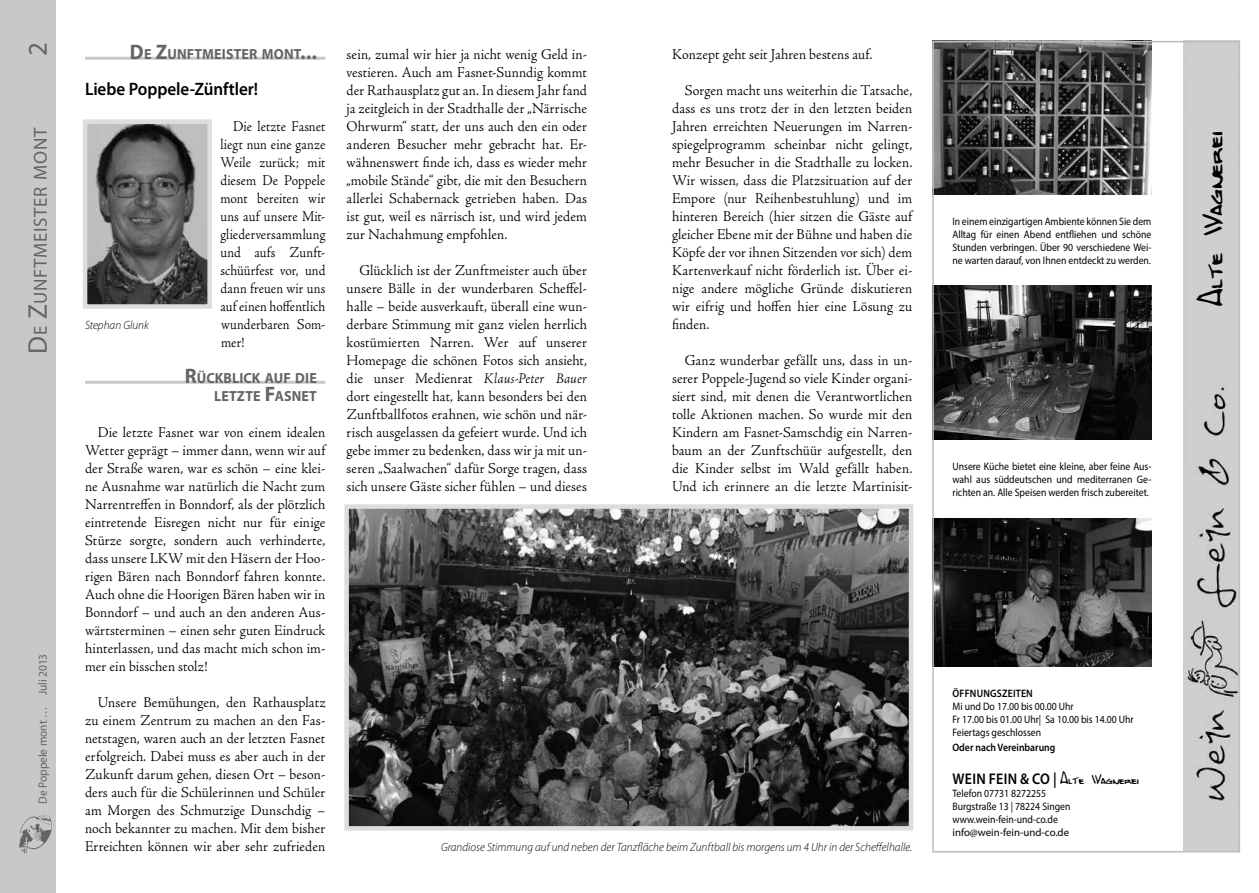
<style>
.page{position:relative;width:1259px;height:893px;background:#fff}
.page>*{position:absolute;margin:0;border:0;box-sizing:border-box;transform-origin:0 0}
.t1{font:30.9px "Bobcat";letter-spacing:-.01em;color:#000}
.t2{font:27px "Myriad Pro";color:#636466}
.t3{font:18.9px "Myriad Pro";letter-spacing:.035em;color:#636466}
.t4{font:600 18px "Myriad Pro";letter-spacing:-.005em;color:#000;scale:.95 1}
.t5{font:600 15.45px "Myriad Pro";letter-spacing:.02em;color:#000;scale:.9 1}
.t6{font:300 15px/18px "Adobe Jenson Pro";letter-spacing:.01em;color:#000;text-align:justify;scale:.95 1}
.t7{font:300 15px/18px "Adobe Jenson Pro";letter-spacing:.01em;color:#000;text-align:justify;scale:.9 1}
.t8{font:700 14.7px/18px "Myriad Pro";letter-spacing:.015em;color:#636466;text-align:right;scale:.95 1}
.t9{font:italic 300 12px "Myriad Pro";letter-spacing:.005em;color:#000;scale:.95 1}
.t10{font:12px "Myriad Pro";color:#636466;scale:.95 1}
.t11{font:10.8px/13px "Myriad Pro";color:#000;scale:.9 1}
.t12{font:600 10.8px "Myriad Pro";letter-spacing:.01em;color:#000;scale:.9 1}
.s1{font-size:27px}
.s2{font-size:21px}
.s3{font-style:italic}
.s4{font-family:"Bobcat";font-weight:400}
</style>
<div class="page">
<div style="left:0;top:0;width:55px;height:893px;background:#c7c8ca"></div>
<img style="left:19px;top:815px;width:33px;height:38px">
<hr style="left:85px;top:57px;width:240px;height:3px;background:#c7c8ca">
<hr style="left:85px;top:381px;width:240px;height:3px;background:#c7c8ca">
<img style="left:88px;top:124px;width:119px;height:180px">
<div style="left:83px;top:119px;width:129px;height:190px;border:4px solid #dcddde"></div>
<img style="left:935px;top:286px;width:216px;height:153px">
<img style="left:935px;top:44px;width:216px;height:150px">
<img style="left:935px;top:518px;width:216px;height:148px">
<img style="left:1184px;top:44px;width:53px;height:805px">
<div style="left:932px;top:41px;width:308px;height:811px;border:2px solid #bcbec0"></div>
<img style="left:349px;top:509px;width:559px;height:317px">
<div style="left:344px;top:504px;width:569px;height:327px;border:4px solid #dcddde"></div>
<h2 class="t2" style="left:21px;top:56px;width:15px;rotate:-90deg">2</h2>
<p class="t3" style="left:29px;top:354px;width:228px;rotate:-90deg"><span class="s1">D</span>e <span class="s1">Z</span>unftmeister mont</p>
<p class="t10" style="left:35px;top:804px;width:159px;rotate:-90deg">De Poppele mont … Juli 2013</p>
<p class="t8" style="left:130px;top:45px;width:198px"><span class="s2">D</span>E <span class="s2">Z</span>UNFTMEISTER MONT<span class="s2">...</span></p>
<p class="t4" style="left:85px;top:77px;width:184px">Liebe Poppele-Zünftler!</p>
<p class="t7" style="left:220px;top:117px;width:118px;text-indent:13px">Die letzte Fasnet liegt nun eine ganze Weile zurück; mit diesem De Poppele mont bereiten wir uns auf unsere Mit&shy;gliederversammlung und aufs Zunft&shy;schüürfest vor, und dann freuen wir uns auf einen hoffentlich wunderbaren Som&shy;mer!</p>
<p class="t8" style="left:185px;top:369px;width:140px"><span class="s2">R</span>ÜCKBLICK AUF DIE<br>LETZTE <span class="s2">F</span>ASNET</p>
<p class="t6" style="left:85px;top:423px;width:254px;text-indent:13px">Die letzte Fasnet war von einem idealen Wetter geprägt – immer dann, wenn wir auf der Straße waren, war es schön – eine klei&shy;ne Ausnahme war natürlich die Nacht zum Narrentreffen in Bonndorf, als der plötzlich eintretende Eisregen nicht nur für einige Stürze sorgte, sondern auch verhinderte, dass unsere LKW mit den Häsern der Hoo&shy;rigen Bären nach Bonndorf fahren konnte.<br>Auch ohne die Hoorigen Bären haben wir in Bonndorf – und auch an den anderen Aus&shy;wärtsterminen – einen sehr guten Eindruck hinterlassen, und das macht mich schon im&shy;mer ein bisschen stolz!</p>
<p class="t6" style="left:85px;top:693px;width:254px;text-indent:13px">Unsere Bemühungen, den Rathausplatz zu einem Zentrum zu machen an den Fas&shy;netstagen, waren auch an der letzten Fasnet erfolgreich. Dabei muss es aber auch in der Zukunft darum gehen, diesen Ort – beson&shy;ders auch für die Schülerinnen und Schüler am Morgen des Schmutzige Dunschdig – noch bekannter zu machen. Mit dem bisher Erreichten können wir aber sehr zufrieden</p>
<p class="t9" style="left:85px;top:319px;width:69px">Stephan Glunk</p>
<p class="t6" style="left:347px;top:45px;width:254px">sein, zumal wir hier ja nicht wenig Geld in&shy;vestieren. Auch am Fasnet-Sunndig kommt der Rathausplatz gut an. In diesem Jahr fand ja zeitgleich in der Stadthalle der „Närrische Ohrwurm“ statt, der uns auch den ein oder anderen Besucher mehr gebracht hat. Er&shy;wähnenswert finde ich, dass es wieder mehr „mobile Stände“ gibt, die mit den Besuchern allerlei Schabernack getrieben haben. Das ist gut, weil es närrisch ist, und wird jedem zur Nachahmung empfohlen.</p>
<p class="t6" style="left:347px;top:261px;width:254px;text-indent:13px">Glücklich ist der Zunftmeister auch über unsere Bälle in der wunderbaren Scheffel&shy;halle – beide ausverkauft, überall eine wun&shy;derbare Stimmung mit ganz vielen herrlich kostümierten Narren. Wer auf unserer Homepage die schönen Fotos sich ansieht, die unser Medienrat <span class="s3">Klaus-Peter Bauer </span>dort eingestellt hat, kann besonders bei den Zunftballfotos erahnen, wie schön und när&shy;risch ausgelassen da gefeiert wurde. Und ich gebe immer zu bedenken, dass wir ja mit un&shy;seren „Saalwachen“ dafür Sorge tragen, dass sich unsere Gäste sicher fühlen – und dieses</p>
<p class="t6" style="left:672px;top:45px;width:213px">Konzept geht seit Jahren bestens auf.</p>
<p class="t6" style="left:672px;top:81px;width:254px;text-indent:13px">Sorgen macht uns weiterhin die Tatsache, dass es uns trotz der in den letzten beiden Jahren erreichten Neuerungen im Narren&shy;spiegelprogramm scheinbar nicht gelingt, mehr Besucher in die Stadthalle zu locken.<br>Wir wissen, dass die Platzsituation auf der Empore (nur Reihenbestuhlung) und im hinteren Bereich (hier sitzen die Gäste auf gleicher Ebene mit der Bühne und haben die Köpfe der vor ihnen Sitzenden vor sich) dem Kartenverkauf nicht förderlich ist. Über ei&shy;nige andere mögliche Gründe diskutieren wir eifrig und hoffen hier eine Lösung zu finden.</p>
<p class="t6" style="left:672px;top:351px;width:254px;text-indent:13px">Ganz wunderbar gefällt uns, dass in un&shy;serer Poppele-Jugend so viele Kinder organi&shy;siert sind, mit denen die Verantwortlichen tolle Aktionen machen. So wurde mit den Kindern am Fasnet-Samschdig ein Narren&shy;baum an der Zunftschüür aufgestellt, den die Kinder selbst im Wald gefällt haben.<br>Und ich erinnere an die letzte Martinisit-</p>
<p class="t9" style="left:441px;top:841px;width:497px">Grandiose Stimmung auf und neben der Tanzfläche beim Zunftball bis morgens um 4 Uhr in der Scheffelhalle.</p>
<p class="t11" style="left:952px;top:214px;width:222px;text-align:justify">In einem einzigartigen Ambiente können Sie dem Alltag für einen Abend entfliehen und schöne Stunden verbringen. Über 90 verschiedene Wei&shy;ne warten darauf, von Ihnen entdeckt zu werden.</p>
<p class="t11" style="left:952px;top:459px;width:222px;text-align:justify">Unsere Küche bietet eine kleine, aber feine Aus&shy;wahl aus süddeutschen und mediterranen Ge&shy;richten an. Alle Speisen werden frisch zubereitet.</p>
<p class="t12" style="left:952px;top:686px;width:91px">Öffnungszeiten</p>
<p class="t11" style="left:952px;top:700px;width:203px">Mi und Do 17.00 bis 00.00 Uhr<br>Fr 17.00 bis 01.00 Uhr| Sa 10.00 bis 14.00 Uhr<br>Feiertags geschlossen</p>
<p class="t12" style="left:952px;top:740px;width:116px">Oder nach Vereinbarung</p>
<p class="t5" style="left:952px;top:769px;width:208px">Wein fein &amp; CO | <span class="s4">Alte Wagnerei</span></p>
<p class="t11" style="left:952px;top:787px;width:133px">Telefon 07731 8272255<br>Burgstraße 13 | 78224 Singen www.wein-fein-und-co.de info@wein-fein-und-co.de</p>
<h1 class="t1" style="left:1195px;top:308px;width:177px;rotate:-90deg">Alte Wagnerei</h1>
</div>
